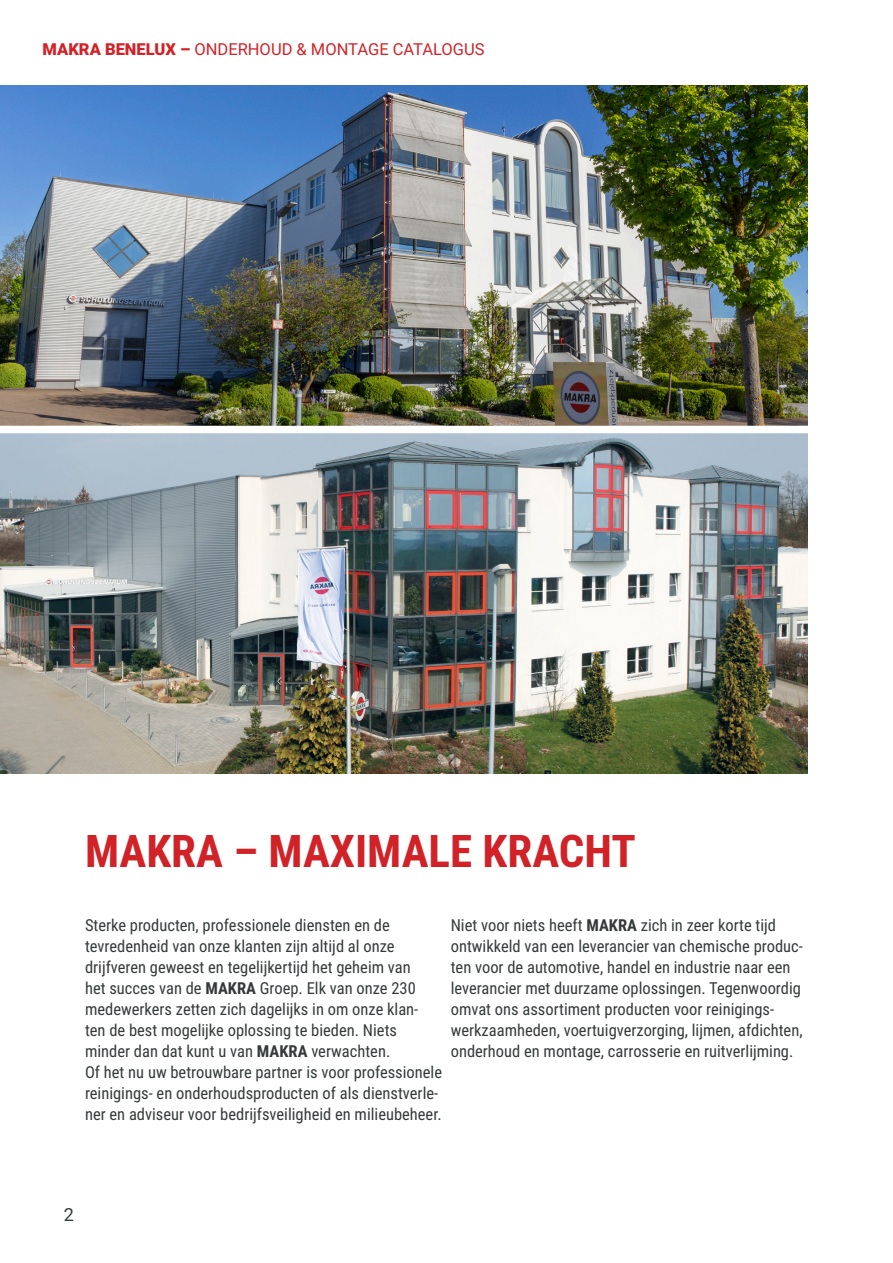
<style>
.page{position:relative;width:893px;height:1263px;background:#fff}
.page>*{position:absolute;margin:0;border:0;box-sizing:border-box;transform-origin:0 0}
.t1{font:700 45px "Roboto Condensed";color:#d12228}
.t2{font:18px "Roboto";color:#35393a}
.t3{font:16.5px/21px "Roboto Condensed";color:#35393a}
.t4{font:16.5px "Roboto";color:#d12228}
.s1{font-weight:900}
.s2{font-weight:700}
</style>
<div class="page">
<img style="left:0;top:85px;width:808px;height:341px">
<img style="left:0;top:433px;width:808px;height:341px">
<p class="t4" style="left:43px;top:37px;width:444px"><span class="s1">MAKRA BENELUX –</span> ONDERHOUD &amp; MONTAGE CATALOGUS</p>
<p class="t1" style="left:85px;top:820px;width:552px">MAKRA – MAXIMALE KRACHT</p>
<p class="t3" style="left:85px;top:914px;width:359px">Sterke producten, professionele diensten en de tevredenheid van onze klanten zijn altijd al onze drijfveren geweest en tegelijkertijd het geheim van<br>het succes van de <span class="s2">MAKRA</span> Groep. Elk van onze 230 medewerkers zetten zich dagelijks in om onze klan&shy;ten de best mogelijke oplossing te bieden. Niets minder dan dat kunt u van <span class="s2">MAKRA</span> verwachten.<br>Of het nu uw betrouwbare partner is voor professionele reinigings- en onderhoudsproducten of als dienstverle&shy;ner en adviseur voor bedrijfsveiligheid en milieubeheer.</p>
<p class="t3" style="left:451px;top:914px;width:354px">Niet voor niets heeft <span class="s2">MAKRA</span> zich in zeer korte tijd ontwikkeld van een leverancier van chemische produc&shy;ten voor de automotive, handel en industrie naar een leverancier met duurzame oplossingen. Tegenwoordig omvat ons assortiment producten voor reinigings&shy;werkzaamheden, voertuigverzorging, lijmen, afdichten, onderhoud en montage, carrosserie en ruitverlijming.</p>
<p class="t2" style="left:64px;top:1202px;width:12px">2</p>
</div>
